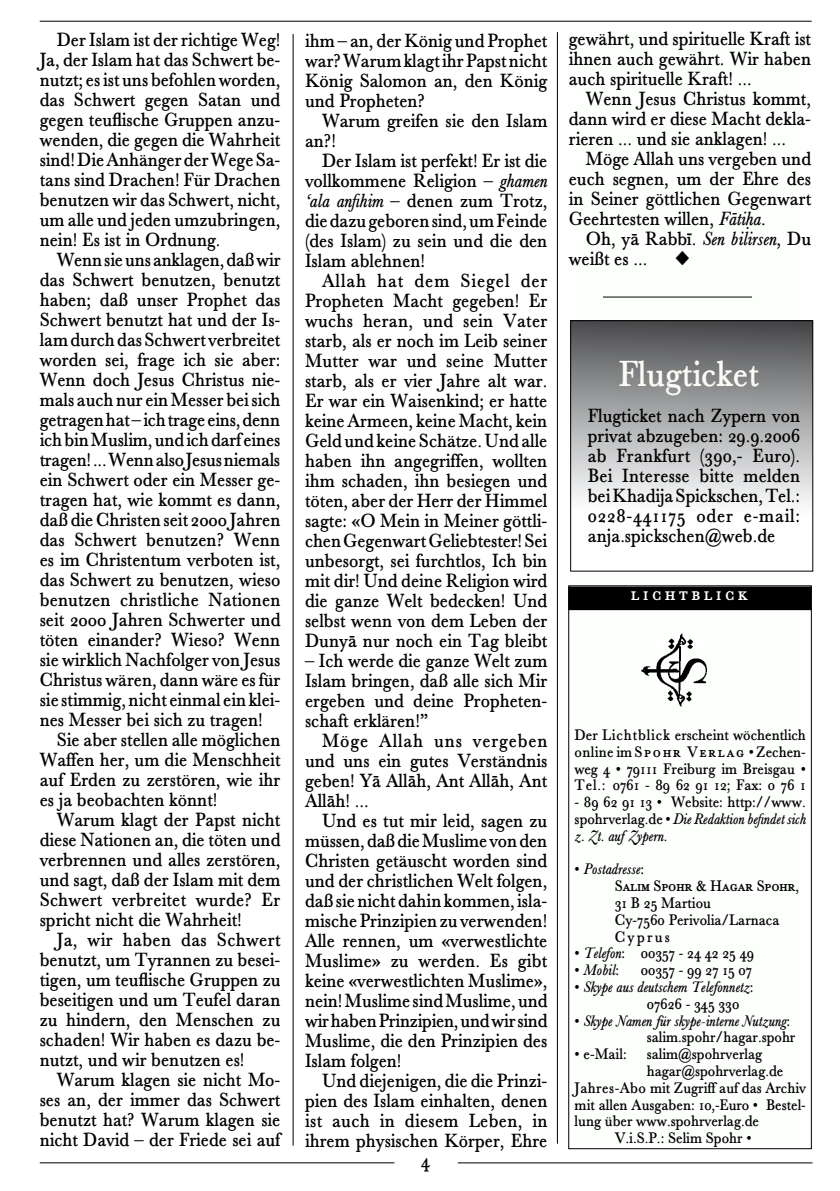
<style>
.page{position:relative;width:840px;height:1191px;background:#fff}
.page>*{position:absolute;margin:0;border:0;box-sizing:border-box;transform-origin:0 0}
.t1{font:38px "Spohr Bleisatz Normal";color:#fafbf4;scale:.93 1}
.t2{font:20px/20px "Spohr Bleisatz Normal";color:#000;text-align:justify;scale:.93 1}
.t3{font:20px "Spohr Bleisatz Normal";letter-spacing:.02em;color:#000;scale:.93 1}
.t4{font:20px "Spohr Bleisatz Kapitaelchen";letter-spacing:.2em;color:#fff;scale:.93 1}
.t5{font:16px/16.8px "Spohr Bleisatz Normal";color:#000;text-align:justify;scale:.93 1}
.t6{font:16px/16.8px "Spohr Bleisatz Kursiv";color:#000;scale:.93 1}
.t7{font:16px "Spohr Bleisatz Kapitaelchen";color:#000;scale:.93 1}
.s1{font-family:"Spohr Bleisatz Kursiv"}
.s2{font-family:"Spohr Bleisatz Kapitaelchen"}
.s3{font-family:"Spohr Bleisatz Normal"}
</style>
<div class="page">
<hr style="left:40px;top:21px;width:771px;height:1px;background:#000">
<hr style="left:40px;top:1162px;width:354px;height:1px;background:#000">
<hr style="left:457px;top:1162px;width:355px;height:1px;background:#000">
<hr style="left:292px;top:34px;width:1px;height:1111px;background:#000">
<hr style="left:556px;top:32px;width:1px;height:1111px;background:#000">
<img style="left:641px;top:633px;width:67px;height:74px">
<div style="left:569px;top:587px;width:241px;height:22px;background:#000"></div>
<div style="left:568px;top:586px;width:243px;height:24px;border:2px solid #000"></div>
<hr style="left:602px;top:297px;width:149px;height:1px;background:#000">
<svg style="left:572px;top:322px;width:238px;height:183px;background:#a3a4a5"></svg>
<div style="left:570px;top:320px;width:242px;height:251px;border:1px solid #000"></div>
<div style="left:568px;top:585px;width:243px;height:564px;border:1px solid #000"></div>
<p class="t2" style="left:40px;top:30px;width:260px;text-indent:17px">Der Islam ist der richtige Weg!<br>Ja, der Islam hat das Schwert be&shy;nutzt; es ist uns befohlen worden, das Schwert gegen Satan und gegen teuflische Gruppen anzu&shy;wenden, die gegen die Wahr-heit sind! Die Anhänger der Wege Sa&shy;tans sind Drachen! Für Drachen benutzen wir das Schwert, nicht, um alle und jeden umzubringen, nein! Es ist in Ordnung.</p>
<p class="t2" style="left:57px;top:250px;width:242px">Wenn sie uns anklagen, daß wir</p>
<p class="t2" style="left:40px;top:270px;width:260px">das Schwert benutzen, benutzt</p>
<p class="t2" style="left:40px;top:290px;width:260px">ha--ben; daß unser Prophet das</p>
<p class="t2" style="left:40px;top:310px;width:260px">Schwert benutzt hat und der Is-</p>
<p class="t2" style="left:40px;top:330px;width:260px">lam durch das Schwert verbreitet</p>
<p class="t2" style="left:40px;top:350px;width:260px">worden sei, frage ich sie aber:</p>
<p class="t2" style="left:40px;top:370px;width:260px">Wenn doch Jesus Christus nie-</p>
<p class="t2" style="left:40px;top:390px;width:260px">mals auch nur ein Messer bei sich</p>
<p class="t2" style="left:40px;top:410px;width:260px">getragen hat – ich trage eins, denn</p>
<p class="t2" style="left:40px;top:430px;width:260px">ich bin Muslim, und ich darf eines</p>
<p class="t2" style="left:40px;top:450px;width:260px">tragen! ... Wenn also Jesus niemals</p>
<p class="t2" style="left:40px;top:470px;width:260px">ein Schwert oder ein Messer ge-</p>
<p class="t2" style="left:40px;top:490px;width:260px">tragen hat, wie kommt es dann,</p>
<p class="t2" style="left:40px;top:510px;width:260px">daß die Christen seit 2ooo Jahren</p>
<p class="t2" style="left:40px;top:530px;width:260px">das Schwert benutzen? Wenn</p>
<p class="t2" style="left:40px;top:550px;width:260px">es im Christentum verboten ist,</p>
<p class="t2" style="left:40px;top:570px;width:260px">das Schwert zu benutzen, wieso</p>
<p class="t2" style="left:40px;top:590px;width:260px">benutzen christliche Nationen</p>
<p class="t2" style="left:40px;top:610px;width:260px">seit 2ooo Jahren Schwerter und</p>
<p class="t2" style="left:40px;top:630px;width:260px">töten einander? Wieso? Wenn</p>
<p class="t2" style="left:40px;top:650px;width:260px">sie wirklich Nachfolger von Jesus</p>
<p class="t2" style="left:40px;top:670px;width:260px">Christus wären, dann wäre es für</p>
<p class="t2" style="left:40px;top:690px;width:260px">sie stimmig, nicht einmal ein klei-</p>
<p class="t2" style="left:40px;top:710px;width:241px">nes Messer bei sich zu tragen!</p>
<p class="t2" style="left:57px;top:730px;width:242px">Sie aber stellen alle möglichen</p>
<p class="t2" style="left:40px;top:750px;width:260px">Waffen her, um die Menschheit</p>
<p class="t2" style="left:40px;top:770px;width:260px">auf Erden zu zerstören, wie ihr</p>
<p class="t2" style="left:40px;top:790px;width:192px">es ja beobachten könnt!</p>
<p class="t2" style="left:57px;top:810px;width:242px">Warum klagt der Papst nicht</p>
<p class="t2" style="left:40px;top:830px;width:260px">diese Nationen an, die töten und</p>
<p class="t2" style="left:40px;top:850px;width:260px">verbrennen und alles zerstören,</p>
<p class="t2" style="left:40px;top:870px;width:260px">und sagt, daß der Islam mit dem</p>
<p class="t2" style="left:40px;top:890px;width:260px">Schwert verbreitet wurde? Er</p>
<p class="t2" style="left:40px;top:910px;width:219px">spricht nicht die Wahrheit!</p>
<p class="t3" style="left:57px;top:926px;width:242px">Ja, wir haben das Schwert</p>
<p class="t2" style="left:40px;top:950px;width:260px">be-nutzt, um Tyrannen zu besei-</p>
<p class="t2" style="left:40px;top:970px;width:260px">tigen, um teuflische Gruppen zu</p>
<p class="t2" style="left:40px;top:990px;width:260px">beseitigen und um Teufel daran</p>
<p class="t2" style="left:40px;top:1010px;width:260px">zu hindern, den Menschen zu</p>
<p class="t2" style="left:40px;top:1030px;width:260px">schaden! Wir haben es dazu be-</p>
<p class="t2" style="left:40px;top:1050px;width:222px">nutzt, und wir benutzen es!</p>
<p class="t2" style="left:57px;top:1070px;width:242px">Warum klagen sie nicht Mo-</p>
<p class="t2" style="left:40px;top:1090px;width:260px">ses an, der immer das Schwert</p>
<p class="t2" style="left:40px;top:1110px;width:260px">benutzt hat? Warum klagen sie</p>
<p class="t2" style="left:40px;top:1130px;width:260px">nicht David – der Friede sei auf</p>
<p class="t2" style="left:305px;top:31px;width:262px">ihm – an, der König und Prophet war? Warum klagt ihr Papst nicht König Salomon an, den König und Propheten?</p>
<p class="t2" style="left:305px;top:111px;width:262px;text-indent:17px">Warum greifen sie den Islam an?!</p>
<p class="t2" style="left:305px;top:151px;width:262px;text-indent:17px">Der Islam ist perfekt! Er ist die vollkommene Religion – <span class="s1">ghamen ‘ala anfihim</span> – denen zum Trotz, die dazu geboren sind, um Feinde (des Islam) zu sein und die den Islam ablehnen!</p>
<p class="t2" style="left:305px;top:271px;width:262px;text-indent:17px">Allah hat dem Siegel der Propheten Macht gegeben! Er wuchs heran, und sein Vater starb, als er noch im Leib seiner Mutter war und seine Mutter starb, als er vier Jahre alt war.<br>Er war ein Waisenkind; er hatte keine Armeen, keine Macht, kein Geld und keine Schätze. Und alle haben ihn angegriffen, wollten ihm schaden, ihn besiegen und töten, aber der Herr der Himmel sagte: «O Mein in Meiner göttli&shy;chen Gegenwart Geliebtester! Sei unbesorgt, sei furchtlos, Ich bin mit dir! Und deine Religion wird die ganze Welt bedecken! Und selbst wenn von dem Leben der Dunyâ nur noch ein Tag bleibt</p>
<p class="t2" style="left:305px;top:651px;width:262px">– Ich werde die ganze Welt zum Islam bringen, daß alle sich Mir ergeben und deine Propheten&shy;schaft erklären!”</p>
<p class="t2" style="left:305px;top:731px;width:262px;text-indent:17px">Möge Allah uns vergeben und uns ein gutes Verständnis ge-ben! Yâ Allâh, Ant Allâh, Ant Allâh! ...</p>
<p class="t2" style="left:305px;top:811px;width:262px;text-indent:17px">Und es tut mir leid, sagen zu müssen, daß die Muslime von den Christen getäuscht worden sind und der christlichen Welt folgen, daß sie nicht dahin kommen, isla&shy;mische Prinzipien zu verwenden!<br>Alle rennen, um «verwestlichte Muslime» zu werden. Es gibt keine «verwestlichten Muslime», nein! Muslime sind Muslime, und wir haben Prinzipien, und wir sind Muslime, die den Prinzipien des Islam folgen!</p>
<p class="t2" style="left:305px;top:1071px;width:262px;text-indent:17px">Und diejenigen, die die Prinzi&shy;pien des Islam einhalten, denen ist auch in diesem Leben, in ihrem physischen Körper, Ehre</p>
<p class="t2" style="left:421px;top:1151px;width:11px">4</p>
<p class="t2" style="left:568px;top:30px;width:262px">gewährt, und spirituelle Kraft ist ihnen auch gewährt. Wir haben auch spirituelle Kraft! ...</p>
<p class="t2" style="left:568px;top:90px;width:262px;text-indent:17px">Wenn Jesus Christus kommt, dann wird er diese Macht dekla&shy;rieren ... und sie anklagen! ...</p>
<p class="t2" style="left:568px;top:150px;width:262px;text-indent:17px">Möge Allah uns vergeben und euch segnen, um der Ehre des in Seiner göttlichen Gegenwart Geehrtesten willen, <span class="s1">Fâtiªa</span>.</p>
<p class="t2" style="left:568px;top:230px;width:262px;text-indent:17px">Oh, yâ Rabbî. <span class="s1">Sen bilirsen</span>, Du weißt es ...</p>
<h1 class="t1" style="left:618px;top:348px;width:152px">Flugticket</h1>
<p class="t2" style="left:587px;top:407px;width:230px">Flugticket nach Zypern von pri-vat abzugeben: 29.9.2006 ab Frankfurt (390,- Euro).<br>Bei Interesse bitte melden bei Khadija Spickschen, Tel.:<br>0228-441175 oder e-mail: anja.spickschen@web.de</p>
<p class="t4" style="left:631px;top:580px;width:127px">lichtblick</p>
<p class="t5" style="left:574px;top:727px;width:250px">Der Lichtblick erscheint wöchentlich online im <span class="s2">S po hr V e rlag</span> • Zechen&shy;weg 4 • 79111 Freiburg im Breisgau • Tel.: 0761 - 89 62 91 12; Fax: 0 76 1</p>
<p class="t5" style="left:574px;top:794px;width:250px">- 89 62 91 13 • Website: http://www.</p>
<p class="t6" style="left:574px;top:811px;width:250px"><span class="s3">spohrverlag.de •</span> Die Redaktion befindet sich z. Zt. auf Zypern.</p>
<p class="t6" style="left:574px;top:861px;width:76px"><span class="s3">•</span> Postadresse<span class="s3">:</span></p>
<p class="t7" style="left:614px;top:875px;width:200px">Salim Spohr &amp; Hagar Spohr<span class="s3">,</span></p>
<p class="t5" style="left:614px;top:895px;width:178px;text-align:left">31 B 25 Martiou<br>Cy-7560 Perivolia/Larnaca<br>C y p r u s</p>
<p class="t5" style="left:574px;top:945px;width:194px">• <span class="s1">Telefon</span>: 00357 - 24 42 25 49</p>
<p class="t6" style="left:574px;top:962px;width:49px"><span class="s3">•</span> Mobil<span class="s3">:</span></p>
<p class="t5" style="left:640px;top:962px;width:121px">00357 - 99 27 15 07</p>
<p class="t6" style="left:574px;top:979px;width:194px"><span class="s3">•</span> Skype aus deutschem Telefonnetz<span class="s3">:</span></p>
<p class="t5" style="left:646px;top:996px;width:101px">07626 - 345 330</p>
<p class="t6" style="left:574px;top:1012px;width:233px"><span class="s3">•</span> Skype Namen für skype-interne Nutzung<span class="s3">:</span></p>
<p class="t5" style="left:646px;top:1029px;width:161px">salim.spohr/hagar.spohr</p>
<p class="t5" style="left:574px;top:1046px;width:203px">• e-Mail: salim@spohrverlag</p>
<p class="t5" style="left:646px;top:1063px;width:148px">hagar@spohrverlag.de</p>
<p class="t5" style="left:574px;top:1080px;width:250px">Jahres-Abo mit Zugriff auf das Archiv</p>
<p class="t5" style="left:574px;top:1096px;width:250px">mit allen Aus--gaben: 10,-Euro • Bestel-</p>
<p class="t5" style="left:574px;top:1113px;width:200px">lung über www.spohrverlag.de</p>
<p class="t5" style="left:614px;top:1130px;width:149px">V.i.S.P.: Selim Spohr •</p>
</div>
